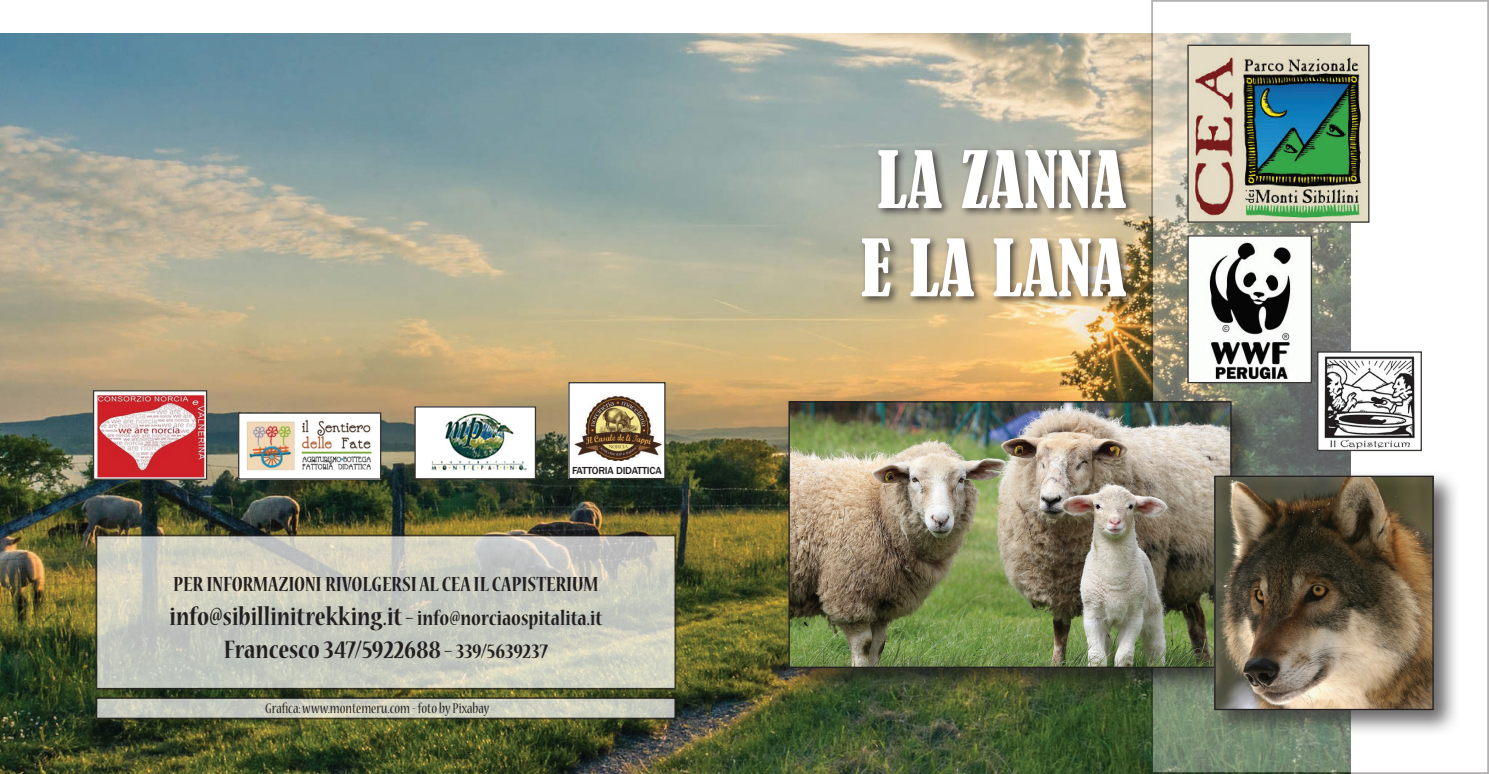
<style>
.page{position:relative;width:1489px;height:774px;background:#fff}
.page>*{position:absolute;margin:0;border:0;box-sizing:border-box;transform-origin:0 0}
.t1{font:condensed 73.5px/88.2px "Bernard";color:#fff}
.t2{font:700 condensed 28px/33.6px "Nueva Std";color:#231f20;text-align:center}
.t3{font:700 condensed 22.75px "Nueva Std";color:#231f20}
.t4{font:condensed 15.75px "Nueva Std";color:#231f20}
.t5{font:500 10.5px "Franklin Gothic";letter-spacing:-.02em;color:#231f20}
.s1{font-size:22.75px}
</style>
<div class="page">
<img style="left:0;top:33px;width:1151px;height:741px">
<svg style="left:1154px;top:33px;width:268px;height:738px"></svg>
<div style="left:782px;top:395px;width:476px;height:300px;background:#231f20;opacity:.75"></div>
<img style="left:790px;top:403px;width:439px;height:263px">
<svg style="left:98px;top:700px;width:575px;height:16px;background:#cdcfc0"></svg>
<div style="left:95px;top:697px;width:581px;height:22px;border:2px solid #231f20"></div>
<div style="left:858px;top:147px;width:278px;height:160px;background:#231f20;opacity:.75"></div>
<div style="left:1207px;top:469px;width:253px;height:268px;background:#231f20;opacity:.75"></div>
<div style="left:1202px;top:464px;width:242px;height:257px;background:#fff;opacity:.75"></div>
<div style="left:1214px;top:476px;width:219px;height:234px;border:1px solid #231f20"></div>
<svg style="left:98px;top:538px;width:575px;height:149px;background:#cbccc0"></svg>
<div style="left:95px;top:535px;width:581px;height:155px;border:2px solid #231f20"></div>
<img style="left:95px;top:392px;width:110px;height:86px">
<div style="left:93px;top:390px;width:114px;height:90px;border:1px solid #373431"></div>
<img style="left:570px;top:384px;width:93px;height:93px">
<div style="left:568px;top:382px;width:97px;height:97px;border:1px solid #373431"></div>
<img style="left:416px;top:408px;width:118px;height:69px">
<div style="left:414px;top:406px;width:122px;height:73px;border:1px solid #373431"></div>
<img style="left:240px;top:414px;width:139px;height:64px">
<div style="left:238px;top:412px;width:143px;height:68px;border:1px solid #373431"></div>
<img style="left:1318px;top:353px;width:101px;height:96px">
<div style="left:1316px;top:351px;width:105px;height:100px;border:1px solid #373431"></div>
<img style="left:1189px;top:237px;width:120px;height:144px">
<div style="left:1187px;top:235px;width:124px;height:148px;border:1px solid #373431"></div>
<img style="left:1189px;top:47px;width:178px;height:174px">
<div style="left:1187px;top:45px;width:182px;height:178px;border:1px solid #373431"></div>
<p class="t5" style="left:572px;top:464px;width:91px">FATTORIA DIDATTICA</p>
<p class="t3" style="left:173px;top:574px;width:427px">PER INFORMAZIONI RIVOLGERSI AL CEA IL CAPISTERIUM</p>
<p class="t2" style="left:169px;top:601px;width:434px">info@sibillinitrekking.it <span class="s1">– info@norciaospitalita.it<br></span>Francesco 347/5922688 <span class="s1">– 339/5639237</span></p>
<p class="t4" style="left:265px;top:701px;width:226px">Grafica: www.montemeru.com - foto by Pixabay</p>
<h1 class="t1" style="left:860px;top:137px;width:267px">LA ZANNA<br>E LA LANA</h1>
</div>
